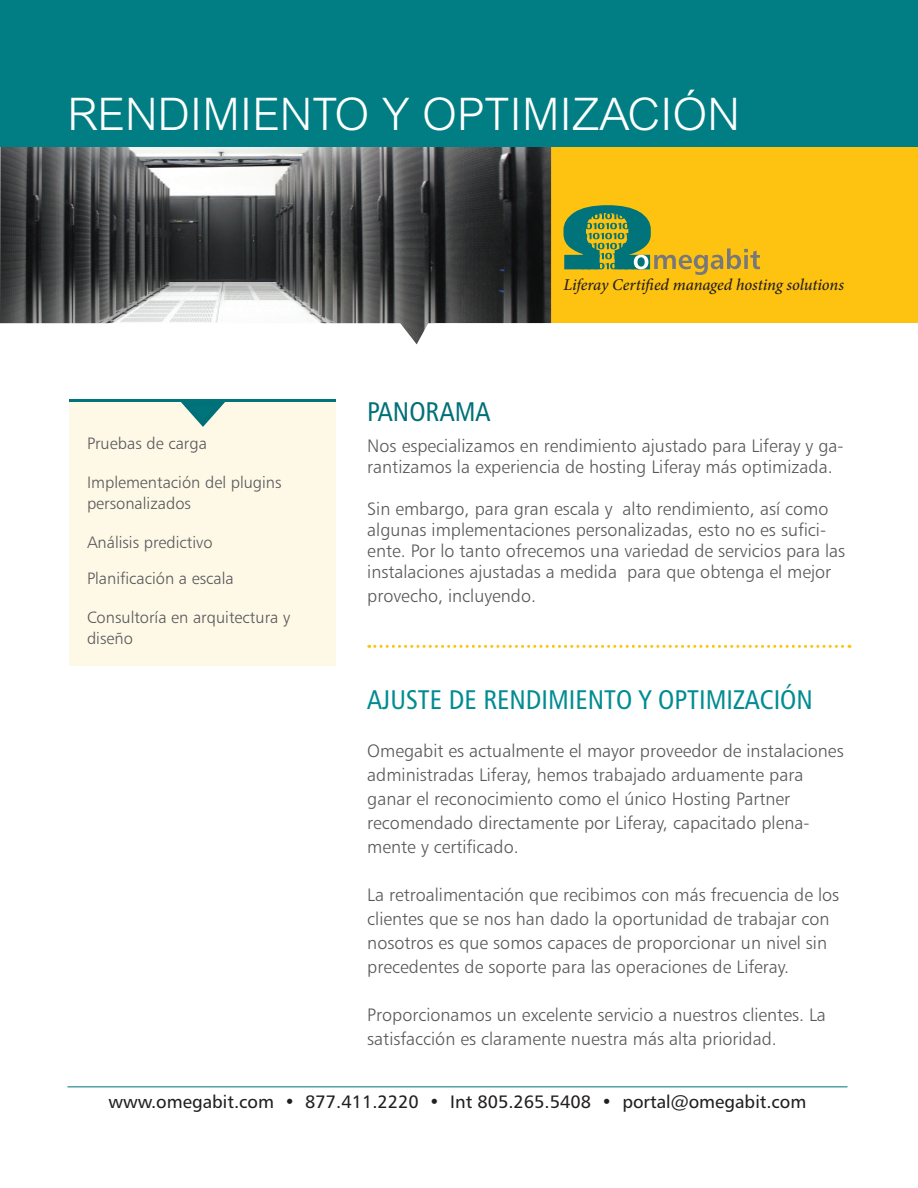
<style>
.page{position:relative;width:918px;height:1188px;background:#fff}
.page>*{position:absolute;margin:0;border:0;box-sizing:border-box;transform-origin:0 0}
.t1{font:300 45px "Arial MT Std";color:#fff}
.t2{font:27px "Humanist 777 BT Roman Condensed B";color:#008c92}
.t3{font:27px "Humanist 777 BT Roman Condensed B";color:#007078}
.t4{font:18px/24px "Humanist 777 BT Light B";color:#57585a}
.t5{font:18px "Humanist 777 BT Roman B";color:#231f20}
.t6{font:16.5px/21px "Humanist 777 BT Light B";color:#57585a}
.t7{font:italic 500 16.5px "Minion Pro";letter-spacing:-.005em;color:#231f20}
</style>
<div class="page">
<div style="left:70px;top:399px;width:266px;height:266px;background:#fef8e6"></div>
<svg style="left:369px;top:645px;width:481px;height:3px"></svg>
<hr style="left:70px;top:399px;width:266px;height:3px;background:#00747a">
<svg style="left:181px;top:402px;width:44px;height:25px"></svg>
<hr style="left:68px;top:1086px;width:780px;height:1px;background:#00747a">
<div style="left:540px;top:120px;width:378px;height:203px;background:#fec210"></div>
<img style="left:0;top:147px;width:551px;height:197px">
<div style="left:0;top:0;width:918px;height:147px;background:#007e83"></div>
<svg style="left:564px;top:205px;width:196px;height:70px"></svg>
<div style="left:437px;top:326px;width:479px;height:20px;background:#fff"></div>
<p class="t1" style="left:68px;top:89px;width:674px">RENDIMIENTO Y OPTIMIZACIÓN</p>
<p class="t6" style="left:87px;top:432px;width:121px">Pruebas de carga</p>
<p class="t6" style="left:87px;top:471px;width:196px">Implementación del plugins</p>
<p class="t6" style="left:87px;top:492px;width:106px">personalizados</p>
<p class="t6" style="left:87px;top:531px;width:127px">Análisis predictivo</p>
<p class="t6" style="left:87px;top:567px;width:148px">Planificación a escala</p>
<p class="t6" style="left:87px;top:606px;width:205px">Consultoría en arquitectura y diseño</p>
<p class="t7" style="left:564px;top:273px;width:282px">Liferay Certified managed hosting solutions</p>
<p class="t3" style="left:367px;top:395px;width:125px">PANORAMA</p>
<p class="t4" style="left:367px;top:435px;width:478px;line-height:21px">Nos especializamos en rendimiento ajustado para Liferay y ga&shy;rantizamos la experiencia de hosting Liferay más optimizada.</p>
<p class="t4" style="left:367px;top:498px;width:480px;line-height:21px">Sin embargo, para gran escala y alto rendimiento, así como algunas implementaciones personalizadas, esto no es sufici&shy;ente. Por lo tanto ofrecemos una variedad de servicios para las instalaciones ajustadas a medida para que obtenga el mejor</p>
<p class="t4" style="left:367px;top:584px;width:170px">provecho, incluyendo.</p>
<p class="t2" style="left:367px;top:683px;width:447px">AJUSTE DE RENDIMIENTO Y OPTIMIZACIÓN</p>
<p class="t4" style="left:367px;top:738px;width:478px">Omegabit es actualmente el mayor proveedor de instalaciones administradas Liferay, hemos trabajado arduamente para</p>
<p class="t4" style="left:367px;top:786px;width:444px">ganar el reconocimiento como el único Hosting Partner recomendado directamente por Liferay, capacitado plena&shy;mente y certificado.</p>
<p class="t4" style="left:367px;top:882px;width:473px">La retroalimentación que recibimos con más frecuencia de los clientes que se nos han dado la oportunidad de trabajar con nosotros es que somos capaces de proporcionar un nivel sin precedentes de soporte para las operaciones de Liferay.</p>
<p class="t4" style="left:367px;top:1002px;width:460px">Proporcionamos un excelente servicio a nuestros clientes. La satisfacción es claramente nuestra más alta prioridad.</p>
<p class="t5" style="left:109px;top:1091px;width:699px">www.omegabit.com • 877.411.2220 • Int 805.265.5408 • portal@omegabit.com</p>
</div>
